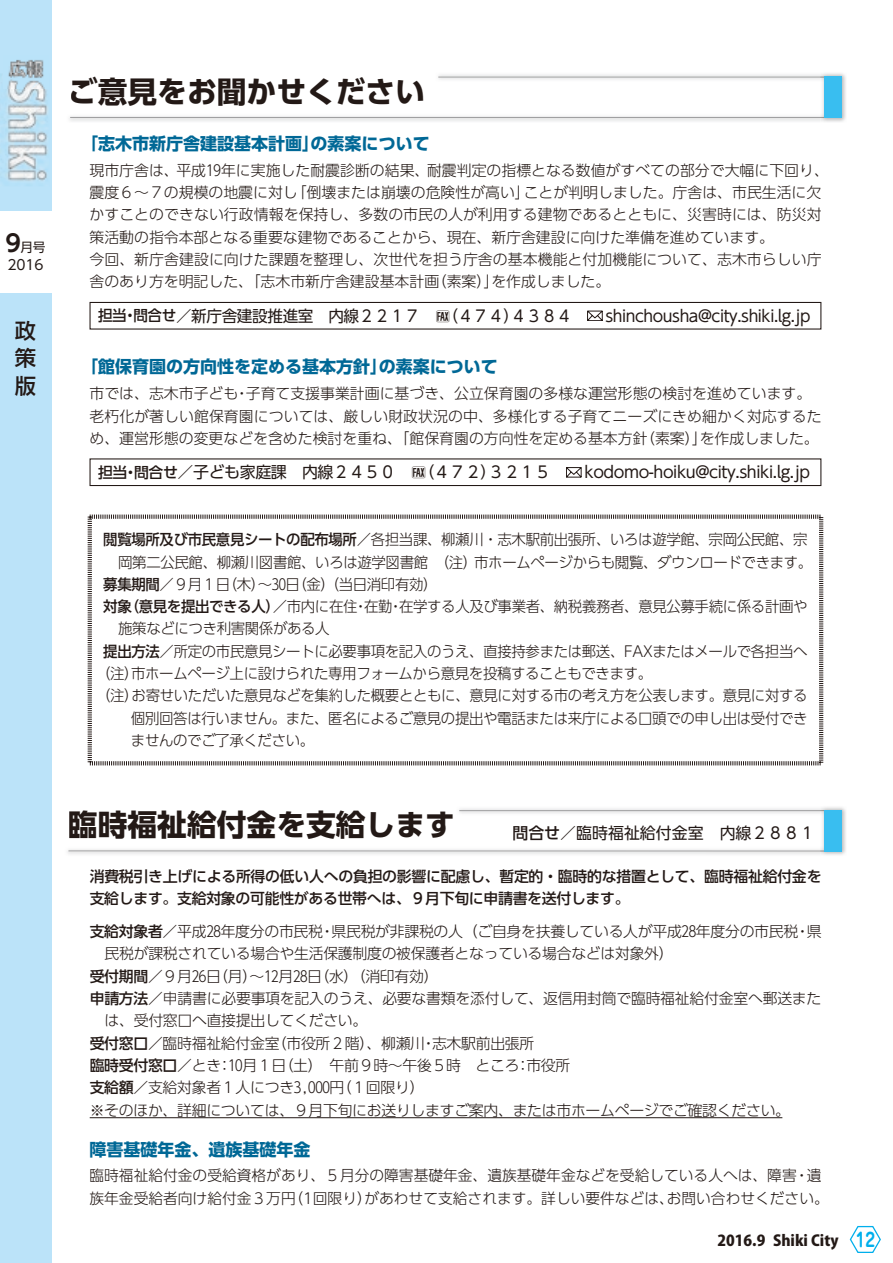
<style>
.page{position:relative;width:893px;height:1263px;background:#fff}
.page>*{position:absolute;margin:0;border:0;box-sizing:border-box;transform-origin:0 0}
.t1{font:29.7px "UD Shin Go Pro Bold 90 pv RKSJ H";color:#231916}
.t2{font:21.3px/27.6px "UD Shin Go Pro Medium 90 pv RKSJ V";color:#231916;text-align:justify}
.t3{font:16.95px "UD Shin Go Pro Bold 90 pv RKSJ H";color:#006896}
.t4{font:15.9px "UD Shin Go Pro Regular 90 pv RKSJ H";letter-spacing:-.025em;color:#231916}
.t5{font:15.9px "UD Shin Go Pro Regular 90 pv RKSJ H";color:#231916}
.t6{font:15px "Koz Go Pro Heavy 90 pv RKSJ H";color:#231916}
.t7{font:14.85px/22.4px "UD Shin Go Pro Light 90 pv RKSJ H";letter-spacing:-.015em;color:#231916}
.t8{font:14.85px/22.4px "UD Shin Go Pro Medium 90 pv RKSJ H";letter-spacing:-.015em;color:#231916}
.t9{font:13.8px "UD Shin Go Pro Regular 90 pv RKSJ H";color:#231916}
.t10{font:12.75px "UD Shin Go Pro Regular 90 pv RKSJ H";color:#231916}
.s1{font-family:"UD Shin Go Pro De Bold 90 pv RKSJ H";font-size:23.4px}
.s2{font-family:"UD Shin Go Pro Medium 90 pv RKSJ H";font-size:14.85px}
.s3{font-family:"UD Shin Go Pro Medium 90 pv RKSJ H"}
.s4{font-family:"Jun 501 Pro Bold 90 pv RKSJ H";font-size:19.2px;color:#00afec}
</style>
<div class="page">
<div style="left:0;top:0;width:51px;height:210px;background:#bbe3f9"></div>
<div style="left:0;top:293px;width:51px;height:32px;background:#bbe3f9"></div>
<div style="left:0;top:321px;width:51px;height:942px;background:#bbe3f9"></div>
<img style="left:7px;top:88px;width:41px;height:93px">
<img style="left:7px;top:59px;width:38px;height:29px">
<svg style="left:849px;top:1225px;width:32px;height:28px"></svg>
<svg style="left:70px;top:77px;width:750px;height:41px"></svg>
<img style="left:820px;top:72px;width:27px;height:51px">
<img style="left:820px;top:77px;width:5px;height:41px">
<div style="left:825px;top:77px;width:17px;height:41px;background:#39bef0"></div>
<svg style="left:68px;top:810px;width:752px;height:41px"></svg>
<img style="left:820px;top:806px;width:26px;height:50px">
<img style="left:820px;top:810px;width:5px;height:41px">
<div style="left:825px;top:810px;width:17px;height:41px;background:#39bef0"></div>
<div style="left:90px;top:302px;width:731px;height:28px;border:1px solid #231916"></div>
<svg style="left:587px;top:311px;width:16px;height:10px"></svg>
<div style="left:90px;top:458px;width:731px;height:28px;border:1px solid #231916"></div>
<svg style="left:566px;top:467px;width:15px;height:10px"></svg>
<hr style="left:90px;top:1117px;width:692px;height:1px;background:#231916">
<svg style="left:87px;top:514px;width:737px;height:252px"></svg>
<p class="t10" style="left:5px;top:237px;width:42px"><span class="s1">9</span>月号</p>
<p class="t9" style="left:7px;top:254px;width:38px">2016</p>
<h2 class="t2" style="left:15px;top:316px;width:22px">政策版</h2>
<h1 class="t1" style="left:68px;top:67px;width:359px">ご意見をお聞かせください</h1>
<p class="t3" style="left:81px;top:130px;width:350px">「志木市新庁舎建設基本計画」の素案について</p>
<p class="t7" style="left:89px;top:158px;width:741px">現市庁舎は、平成19年に実施した耐震診断の結果、耐震判定の指標となる数値がすべての部分で大幅に下回り、震度６～７の規模の地震に対し「倒壊または崩壊の危険性が高い」ことが判明しました。庁舎は、市民生活に欠かすことのできない行政情報を保持し、多数の市民の人が利用する建物であるとともに、災害時には、防災対策活動の指令本部となる重要な建物であることから、現在、新庁舎建設に向けた準備を進めています。<br>今回、新庁舎建設に向けた課題を整理し、次世代を担う庁舎の基本機能と付加機能について、志木市らしい庁舎のあり方を明記した、「志木市新庁舎建設基本計画（素案）」を作成しました。</p>
<p class="t4" style="left:98px;top:303px;width:714px"><span class="s2">担当・問合せ</span>／新庁舎建設推進室　内線２２１７　（４７４）４３８４　 shinchousha@city.shiki.lg.jp</p>
<p class="t3" style="left:81px;top:353px;width:418px">「館保育園の方向性を定める基本方針」の素案について</p>
<p class="t7" style="left:90px;top:382px;width:734px">市では、志木市子ども・子育て支援事業計画に基づき、公立保育園の多様な運営形態の検討を進めています。老朽化が著しい館保育園については、厳しい財政状況の中、多様化する子育てニーズにきめ細かく対応するため、運営形態の変更などを含めた検討を重ね、「館保育園の方向性を定める基本方針（素案）」を作成しました。</p>
<p class="t4" style="left:98px;top:459px;width:714px"><span class="s2">担当・問合せ</span>／子ども家庭課　内線２４５０　（４７２）３２１５　 kodomo-hoiku@city.shiki.lg.jp</p>
<p class="t7" style="left:103px;top:528px;width:706px"><span class="s3">閲覧場所及び市民意見シートの配布場所</span>／各担当課、柳瀬川・志木駅前出張所、いろは遊学館、宗岡公民館、宗</p>
<p class="t7" style="left:118px;top:550px;width:696px">岡第二公民館、柳瀬川図書館、いろは遊学図書館　（注）市ホームページからも閲覧、ダウンロードできます。</p>
<p class="t7" style="left:103px;top:572px;width:336px"><span class="s3">募集期間</span>／９月１日（木）～30日（金）（当日消印有効）</p>
<p class="t7" style="left:103px;top:595px;width:706px"><span class="s3">対象（意見を提出できる人）</span>／市内に在住・在勤・在学する人及び事業者、納税義務者、意見公募手続に係る計画や</p>
<p class="t7" style="left:118px;top:617px;width:255px">施策などにつき利害関係がある人　　　</p>
<p class="t7" style="left:103px;top:639px;width:706px"><span class="s3">提出方法</span>／所定の市民意見シートに必要事項を記入のうえ、直接持参または郵送、FAXまたはメールで各担当へ</p>
<p class="t7" style="left:96px;top:662px;width:558px">（注）市ホームページ上に設けられた専用フォームから意見を投稿することもできます。</p>
<p class="t7" style="left:96px;top:684px;width:713px">（注）お寄せいただいた意見などを集約した概要とともに、意見に対する市の考え方を公表します。意見に対する</p>
<p class="t7" style="left:131px;top:706px;width:678px">個別回答は行いません。また、匿名によるご意見の提出や電話または来庁による口頭での申し出は受付でき</p>
<p class="t7" style="left:131px;top:729px;width:185px">ませんのでご了承ください。</p>
<h1 class="t1" style="left:68px;top:801px;width:388px">臨時福祉給付金を支給します</h1>
<p class="t5" style="left:512px;top:820px;width:304px"><span class="s3">問合せ</span>／臨時福祉給付金室　内線２８８１</p>
<p class="t8" style="left:90px;top:864px;width:733px">消費税引き上げによる所得の低い人への負担の影響に配慮し、暫定的・臨時的な措置として、臨時福祉給付金を支給します。支給対象の可能性がある世帯へは、９月下旬に申請書を送付します。</p>
<p class="t7" style="left:90px;top:919px;width:733px"><span class="s3">支給対象者</span>／平成28年度分の市民税・県民税が非課税の人（ご自身を扶養している人が平成28年度分の市民税・県</p>
<p class="t7" style="left:105px;top:942px;width:571px">民税が課税されている場合や生活保護制度の被保護者となっている場合などは対象外）</p>
<p class="t7" style="left:90px;top:964px;width:350px"><span class="s3">受付期間</span>／９月26日（月）～12月28日（水）（消印有効）</p>
<p class="t7" style="left:90px;top:986px;width:733px"><span class="s3">申請方法</span>／申請書に必要事項を記入のうえ、必要な書類を添付して、返信用封筒で臨時福祉給付金室へ郵送また</p>
<p class="t7" style="left:105px;top:1009px;width:264px">は、受付窓口へ直接提出してください。</p>
<p class="t7" style="left:90px;top:1031px;width:446px"><span class="s3">受付窓口</span>／臨時福祉給付金室（市役所２階）、柳瀬川・志木駅前出張所</p>
<p class="t7" style="left:90px;top:1053px;width:482px"><span class="s3">臨時受付窓口</span>／とき：10月１日（土）　午前９時～午後５時　ところ：市役所</p>
<p class="t7" style="left:90px;top:1076px;width:336px"><span class="s3">支給額</span>／支給対象者１人につき3,000円（１回限り）</p>
<p class="t7" style="left:90px;top:1098px;width:702px">※そのほか、詳細については、９月下旬にお送りしますご案内、または市ホームページでご確認ください。</p>
<p class="t3" style="left:90px;top:1135px;width:223px">障害基礎年金、遺族基礎年金</p>
<p class="t7" style="left:90px;top:1164px;width:741px">臨時福祉給付金の受給資格があり、５月分の障害基礎年金、遺族基礎年金などを受給している人へは、障害・遺族年金受給者向け給付金３万円（1回限り）があわせて支給されます。詳しい要件などは、お問い合わせください。</p>
<p class="t6" style="left:717px;top:1231px;width:159px">2016.9 Shiki City <span class="s4">12</span></p>
</div>
